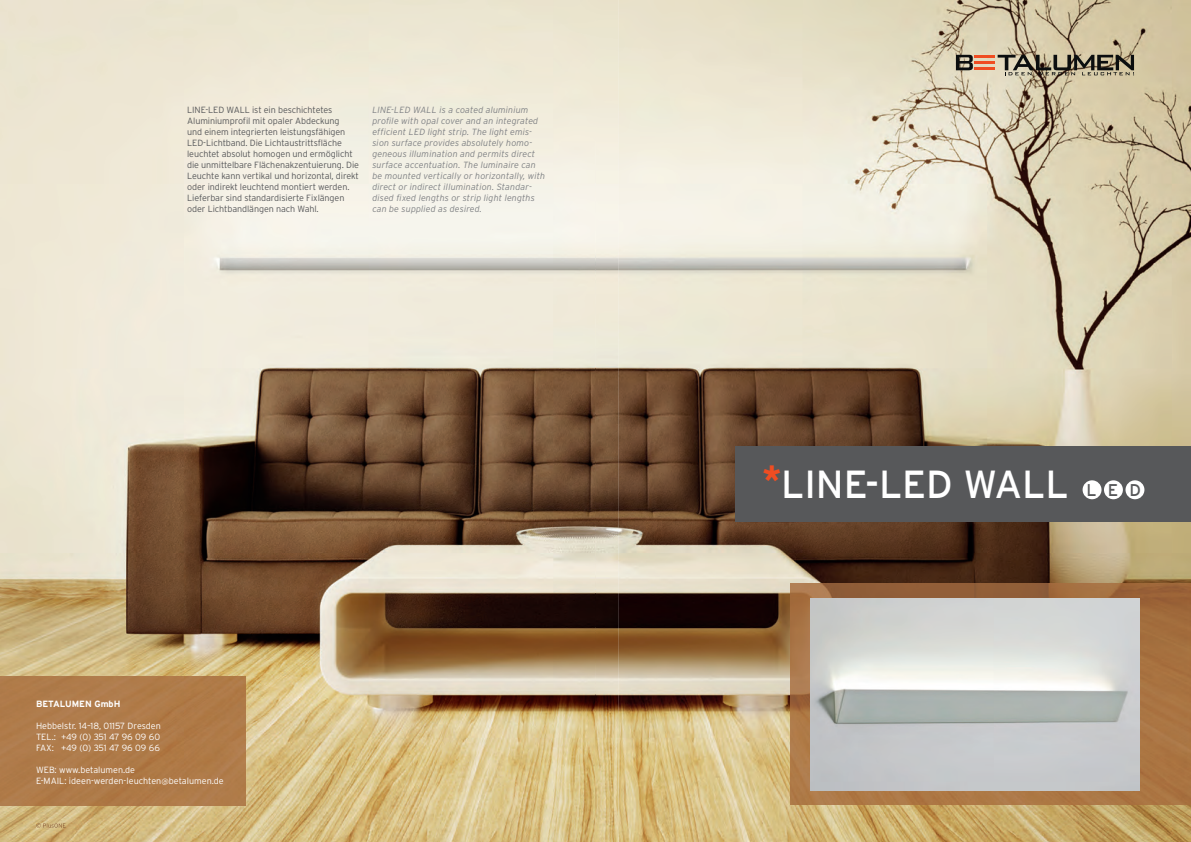
<style>
.page{position:relative;width:1191px;height:842px;background:#fff}
.page>*{position:absolute;margin:0;border:0;box-sizing:border-box;transform-origin:0 0}
.t1{font:39px "Interstate";color:#fff}
.t2{font:16.9px "Interstate";color:#57585a}
.t3{font:300 9px/11px "Interstate";letter-spacing:-.01em;color:#57585a}
.t4{font:italic 300 9px/11px "Interstate";letter-spacing:.01em;color:#808285}
.t5{font:300 9px/11px "Interstate";color:#fff;text-align:justify}
.t6{font:700 9px "Interstate";color:#fff}
.s1{font-family:"Meta Bold Caps";color:#f04d22}
</style>
<div class="page">
<img style="left:0;top:0;width:1191px;height:842px">
<img style="left:595px;top:0;width:1px;height:842px">
<img style="left:36px;top:823px;width:30px;height:5px">
<img style="left:790px;top:584px;width:401px;height:221px">
<img style="left:810px;top:598px;width:329px;height:192px">
<div style="left:0;top:677px;width:245px;height:128px;background:#af7b49"></div>
<div style="left:736px;top:446px;width:455px;height:76px;background:#57585a"></div>
<div style="left:1082px;top:480px;width:19px;height:19px;background:#fff;border-radius:50%"></div>
<div style="left:1104px;top:480px;width:18px;height:19px;background:#fff;border-radius:50%"></div>
<div style="left:1125px;top:480px;width:19px;height:19px;background:#fff;border-radius:50%"></div>
<hr style="left:974px;top:55px;width:21px;height:3px;background:#f04d22">
<hr style="left:974px;top:61px;width:21px;height:3px;background:#f04d22">
<hr style="left:974px;top:68px;width:21px;height:2px;background:#f04d22">
<svg style="left:956px;top:55px;width:17px;height:15px"></svg>
<svg style="left:997px;top:55px;width:137px;height:20px;background:#837c69"></svg>
<p class="t3" style="left:187px;top:104px;width:173px">LINE-LED WALL ist ein beschichtetes Aluminiumprofil mit opaler Abdeckung<br>und einem integrierten leistungsfähigen LED-Lichtband. Die Lichtaustrittsfläche leuchtet absolut homogen und ermöglicht die unmittelbare Flächenakzentuierung. Die Leuchte kann vertikal und horizontal, direkt oder indirekt leuchtend montiert werden.<br>Lieferbar sind standardisierte Fixlängen oder Lichtbandlängen nach Wahl.</p>
<p class="t4" style="left:372px;top:104px;width:174px">LINE-LED WALL is a coated aluminium profile with opal cover and an integrated efficient LED light strip. The light emis&shy;sion surface provides absolutely homo&shy;geneous illumination and permits direct surface accentuation. The luminaire can be mounted vertically or horizontally, with direct or indirect illumination. Standar&shy;dised fixed lengths or strip light lengths can be supplied as desired.</p>
<p class="t6" style="left:36px;top:699px;width:86px">BETALUMEN GmbH</p>
<p class="t5" style="left:36px;top:720px;width:126px">Hebbelstr. 14–18, 01157 Dresden TEL.: +49 (0) 351 47 96 09 60<br>FAX: +49 (0) 351 47 96 09 66</p>
<p class="t5" style="left:36px;top:764px;width:189px">WEB: www.betalumen.de<br>E-MAIL: ideen-werden-leuchten@betalumen.de</p>
<h1 class="t1" style="left:762px;top:462px;width:308px"><span class="s1">*</span>LINE-LED WALL</h1>
<h2 class="t2" style="left:1086px;top:480px;width:56px">LED</h2>
</div>
